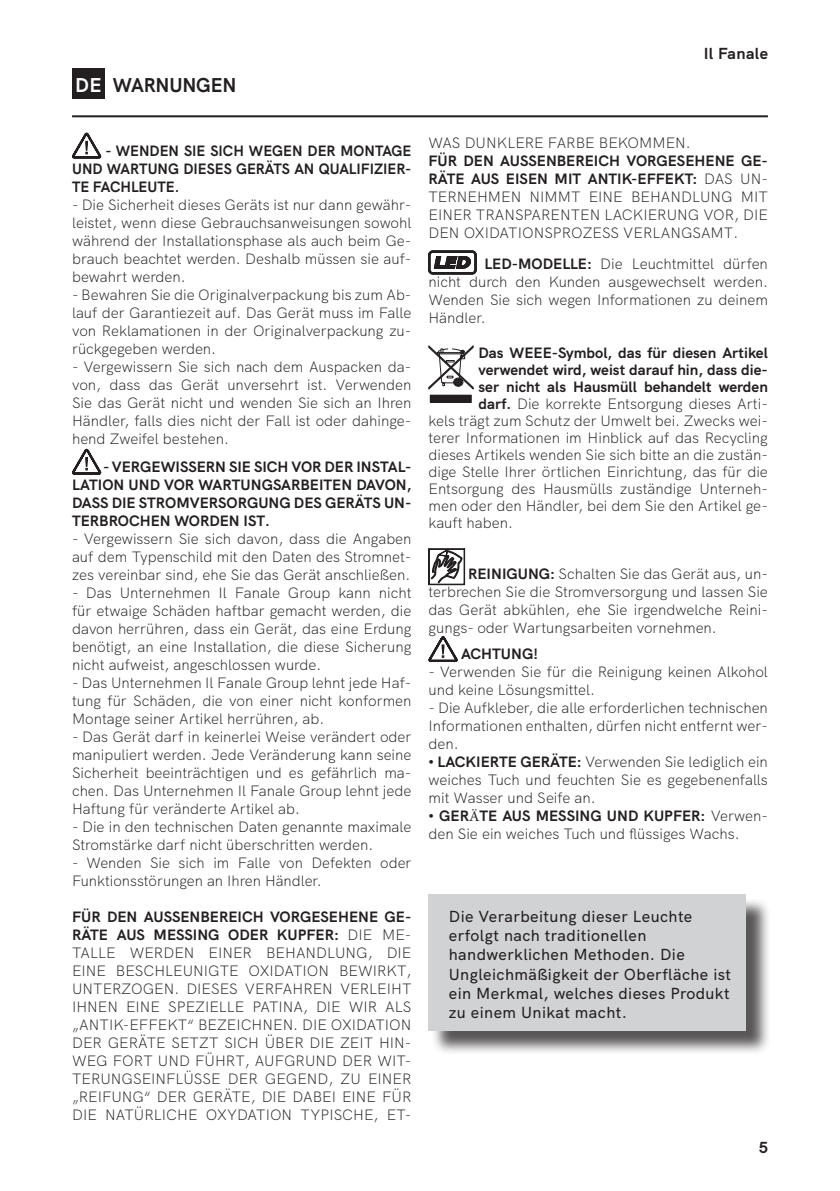
<style>
.page{position:relative;width:840px;height:1191px;background:#fff}
.page>*{position:absolute;margin:0;border:0;box-sizing:border-box;transform-origin:0 0}
.t1{font:700 20px "HK Grotesk";letter-spacing:-.01em;color:#231f20}
.t2{font:500 16px/19.2px "HK Grotesk";letter-spacing:.025em;color:#231f20}
.t3{font:700 16px "HK Grotesk";letter-spacing:.025em;color:#231f20}
.t4{font:300 15px/18px "HK Grotesk";color:#231f20;text-align:justify}
.t5{font:700 15px/18px "HK Grotesk";color:#231f20;text-align:justify}
.s1{color:#fff}
.s2{font-weight:700}
.s3{font-family:"Arial Nova"}
.s4{font-family:"Minion Pro";font-weight:400}
</style>
<div class="page">
<svg style="left:72px;top:132px;width:30px;height:27px"></svg>
<svg style="left:72px;top:448px;width:30px;height:27px"></svg>
<svg style="left:428px;top:251px;width:48px;height:23px"></svg>
<div style="left:430px;top:396px;width:41px;height:7px;background:#231f20"></div>
<div style="left:429px;top:395px;width:42px;height:8px;border:1px solid #231f20"></div>
<svg style="left:428px;top:345px;width:45px;height:45px"></svg>
<svg style="left:428px;top:548px;width:37px;height:37px"></svg>
<svg style="left:428px;top:636px;width:30px;height:26px"></svg>
<div style="left:431px;top:897px;width:339px;height:158px;background:#231f20;opacity:.75"></div>
<div style="left:428px;top:894px;width:318px;height:136px;background:#d1d2d4"></div>
<div style="left:72px;top:68px;width:33px;height:31px;background:#231f20"></div>
<hr style="left:72px;top:115px;width:695px;height:2px;background:#231f20">
<h1 class="t1" style="left:75px;top:69px;width:163px"><span class="s1">DE</span> WARNUNGEN</h1>
<p class="t3" style="left:703px;top:41px;width:66px">Il Fanale</p>
<p class="t5" style="left:72px;top:140px;width:341px;text-indent:33px">- WENDEN SIE SICH WEGEN DER MONTAGE UND WARTUNG DIESES GERÄTS AN QUALIFIZIER-TE FACHLEUTE.</p>
<p class="t4" style="left:72px;top:194px;width:341px">- Die Sicherheit dieses Geräts ist nur dann gewähr&shy;leistet, wenn diese Gebrauchsanweisungen sowohl während der Installationsphase als auch beim Ge&shy;brauch beachtet werden. Deshalb müssen sie auf&shy;bewahrt werden.</p>
<p class="t4" style="left:72px;top:284px;width:341px">- Bewahren Sie die Originalverpackung bis zum Ab&shy;lauf der Garantiezeit auf. Das Gerät muss im Falle von Reklamationen in der Originalverpackung zu&shy;rückgegeben werden.</p>
<p class="t4" style="left:72px;top:356px;width:341px">- Vergewissern Sie sich nach dem Auspacken da&shy;von, dass das Gerät unversehrt ist. Verwenden Sie das Gerät nicht und wenden Sie sich an Ihren Händler, falls dies nicht der Fall ist oder dahinge&shy;hend Zweifel bestehen.</p>
<p class="t5" style="left:72px;top:456px;width:341px;text-indent:31px">- VERGEWISSERN SIE SICH VOR DER INSTAL-LATION UND VOR WARTUNGSARBEITEN DAVON, DASS DIE STROMVERSORGUNG DES GERÄTS UN-TERBROCHEN WORDEN IST.</p>
<p class="t4" style="left:72px;top:528px;width:341px">- Vergewissern Sie sich davon, dass die Angaben auf dem Typenschild mit den Daten des Stromnet&shy;zes vereinbar sind, ehe Sie das Gerät anschließen.</p>
<p class="t4" style="left:72px;top:582px;width:341px">- Das Unternehmen Il Fanale Group kann nicht für etwaige Schäden haftbar gemacht werden, die davon herrühren, dass ein Gerät, das eine Erdung benötigt, an eine Installation, die diese Sicherung nicht aufweist, angeschlossen wurde.</p>
<p class="t4" style="left:72px;top:672px;width:341px">- Das Unternehmen Il Fanale Group lehnt jede Haf&shy;tung für Schäden, die von einer nicht konformen Montage seiner Artikel herrühren, ab.</p>
<p class="t4" style="left:72px;top:726px;width:341px">- Das Gerät darf in keinerlei Weise verändert oder manipuliert werden. Jede Veränderung kann seine Sicherheit beeinträchtigen und es gefährlich ma&shy;chen. Das Unternehmen Il Fanale Group lehnt jede Haftung für veränderte Artikel ab.</p>
<p class="t4" style="left:72px;top:816px;width:341px">- Die in den technischen Daten genannte maximale<br>Stromstärke darf nicht überschritten werden.</p>
<p class="t4" style="left:72px;top:852px;width:341px">- Wenden Sie sich im Falle von Defekten oder<br>Funktionsstörungen an Ihren Händler.</p>
<p class="t4" style="left:72px;top:906px;width:341px"><span class="s2">FÜR DEN AUSSENBEREICH VORGESEHENE GE-RÄTE AUS MESSING ODER KUPFER:</span> DIE ME-TALLE WERDEN EINER BEHANDLUNG, DIE EINE BESCHLEUNIGTE OXIDATION BEWIRKT, UNTERZOGEN. DIESES VERFAHREN VERLEIHT IHNEN EINE SPEZIELLE PATINA, DIE WIR ALS „ANTIK-EFFEKT“ BEZEICHNEN. DIE OXIDATION DER GERÄTE SETZT SICH ÜBER DIE ZEIT HIN-WEG FORT UND FÜHRT, AUFGRUND DER WIT-TERUNGSEINFLÜSSE DER GEGEND, ZU EINER „REIFUNG“ DER GERÄTE, DIE DABEI EINE FÜR DIE NATÜRLICHE OXYDATION TYPISCHE, ET-</p>
<p class="t4" style="left:428px;top:132px;width:263px">WAS DUNKLERE FARBE BEKOMMEN.</p>
<p class="t4" style="left:428px;top:150px;width:341px"><span class="s2">FÜR DEN AUSSENBEREICH VORGESEHENE GE-RÄTE AUS EISEN MIT ANTIK-EFFEKT:</span> DAS UN-TERNEHMEN NIMMT EINE BEHANDLUNG MIT EINER TRANSPARENTEN LACKIERUNG VOR, DIE DEN OXIDATIONSPROZESS VERLANGSAMT.</p>
<p class="t4" style="left:428px;top:253px;width:341px;text-indent:56px"><span class="s2">LED-MODELLE:</span> Die Leuchtmittel dürfen nicht durch den Kunden ausgewechselt werden.<br>Wenden Sie sich wegen Informationen zu deinem Händler.</p>
<p class="t5" style="left:478px;top:342px;width:291px">Das WEEE-Symbol, das für diesen Artikel</p>
<p class="t5" style="left:478px;top:359px;width:291px">verwendet wird, weist darauf hin, dass die-</p>
<p class="t5" style="left:478px;top:376px;width:291px">ser nicht als Hausmüll behandelt werden</p>
<p class="t4" style="left:478px;top:393px;width:291px"><span class="s2">darf.</span> Die korrekte Entsorgung dieses Arti-</p>
<p class="t4" style="left:428px;top:410px;width:341px">kels trägt zum Schutz der Umwelt bei. Zwecks wei-</p>
<p class="t4" style="left:428px;top:427px;width:341px">terer Informationen im Hinblick auf das Recycling</p>
<p class="t4" style="left:428px;top:444px;width:341px">dieses Artikels wenden Sie sich bitte an die zustän-</p>
<p class="t4" style="left:428px;top:461px;width:341px">dige Stelle Ihrer örtlichen Einrichtung, das für die</p>
<p class="t4" style="left:428px;top:478px;width:341px">Entsorgung des Hausmülls zuständige Unterneh-</p>
<p class="t4" style="left:428px;top:495px;width:341px">men oder den Händler, bei dem Sie den Artikel ge-</p>
<p class="t4" style="left:428px;top:512px;width:86px">kauft haben.</p>
<p class="t4" style="left:428px;top:563px;width:341px;text-indent:40px"><span class="s2">REINIGUNG:</span> Schalten Sie das Gerät aus, un&shy;terbrechen Sie die Stromversorgung und lassen Sie das Gerät abkühlen, ehe Sie irgendwelche Reini&shy;gungs- oder Wartungsarbeiten vornehmen.</p>
<p class="t5" style="left:461px;top:643px;width:78px">ACHTUNG!</p>
<p class="t4" style="left:428px;top:661px;width:341px">- Verwenden Sie für die Reinigung keinen Alkohol und keine Lösungsmittel.</p>
<p class="t4" style="left:428px;top:697px;width:341px">- Die Aufkleber, die alle erforderlichen technischen Informationen enthalten, dürfen nicht entfernt wer&shy;den.</p>
<p class="t4" style="left:428px;top:751px;width:341px"><span class="s3">•</span> <span class="s2">LACKIERTE GERÄTE:</span> Verwenden Sie lediglich ein weiches Tuch und feuchten Sie es gegebenenfalls mit Wasser und Seife an.</p>
<p class="t4" style="left:428px;top:805px;width:341px"><span class="s3">•</span> <span class="s2">GER</span><span class="s4">Ä</span><span class="s2">TE AUS MESSING UND KUPFER:</span> Verwen&shy;den Sie ein weiches Tuch und flüssiges Wachs.</p>
<p class="t2" style="left:448px;top:905px;width:284px">Die Verarbeitung dieser Leuchte erfolgt nach traditionellen handwerklichen Methoden. Die<br>Ungleichmäßigkeit der Oberfläche ist ein Merkmal, welches dieses Produkt zu einem Unikat macht.</p>
<p class="t3" style="left:758px;top:1135px;width:11px">5</p>
</div>
